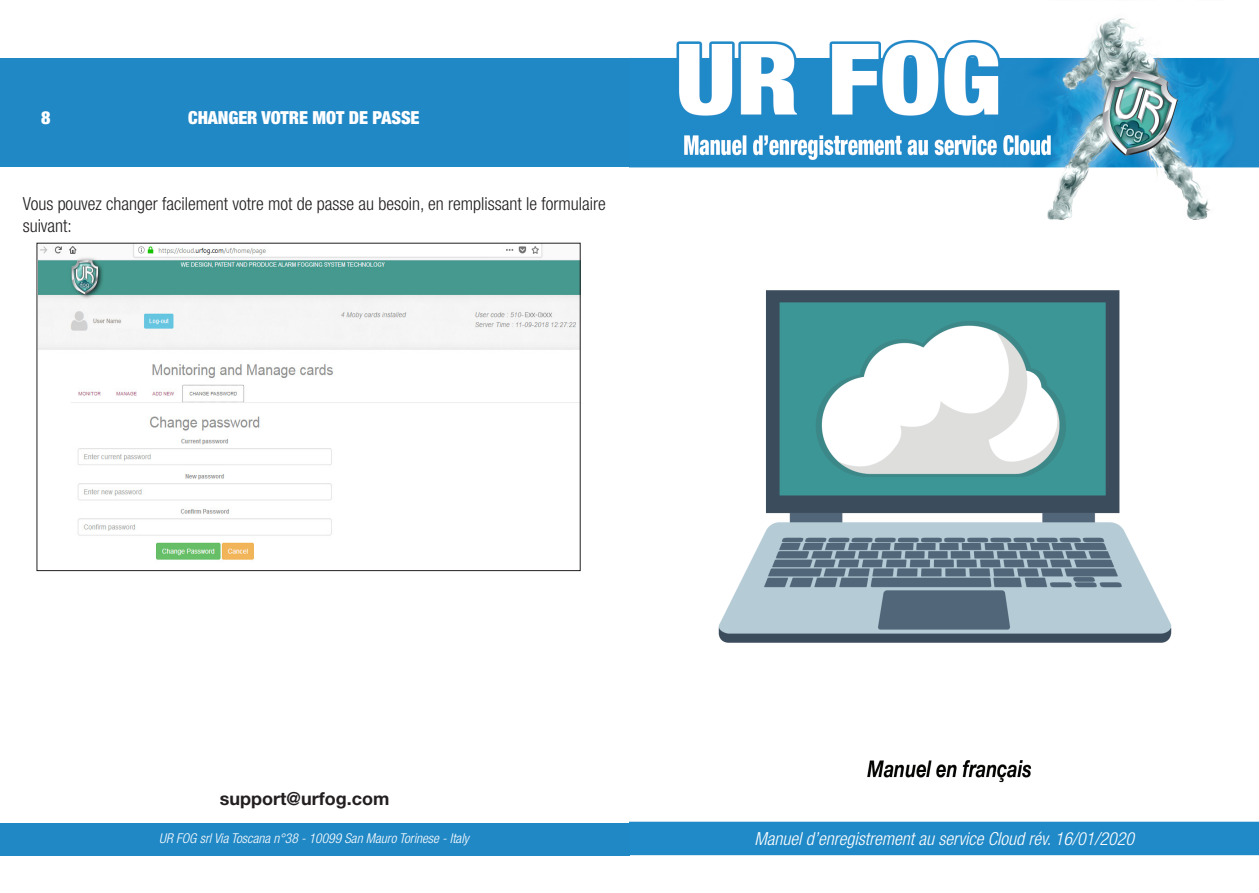
<style>
.page{position:relative;width:1259px;height:893px;background:#fff}
.page>*{position:absolute;margin:0;border:0;box-sizing:border-box;transform-origin:0 0}
.t1{font:300 condensed 18px/21.6px "Helvetica Neue";color:#231f20}
.t2{font:italic 300 condensed 18px "Helvetica Neue";color:#fff}
.t3{font:900 condensed 18px "Helvetica Neue";letter-spacing:-.005em;color:#fff}
.t4{font:700 18px "Helvetica Neue";color:#231f20}
.t5{font:italic 300 condensed 13.5px "Helvetica Neue";color:#fff}
</style>
<div class="page">
<img style="left:629px;top:17px;width:630px;height:839px">
<img style="left:39px;top:245px;width:539px;height:315px">
<div style="left:0;top:59px;width:629px;height:108px;background:#2188c6"></div>
<div style="left:0;top:823px;width:629px;height:32px;background:#2188c6"></div>
<p class="t3" style="left:41px;top:107px;width:11px">8</p>
<p class="t3" style="left:188px;top:107px;width:233px">CHANGER VOTRE MOT DE PASSE</p>
<p class="t1" style="left:23px;top:193px;width:585px">Vous pouvez changer facilement votre mot de passe au besoin, en remplissant le formulaire suivant:</p>
<p class="t4" style="left:220px;top:787px;width:171px">support@urfog.com</p>
<p class="t5" style="left:159px;top:830px;width:311px">UR FOG srl Via Toscana n°38 - 10099 San Mauro Torinese - Italy</p>
<p class="t2" style="left:754px;top:828px;width:381px">Manuel d’enregistrement au service Cloud rév. 16/01/2020</p>
</div>
